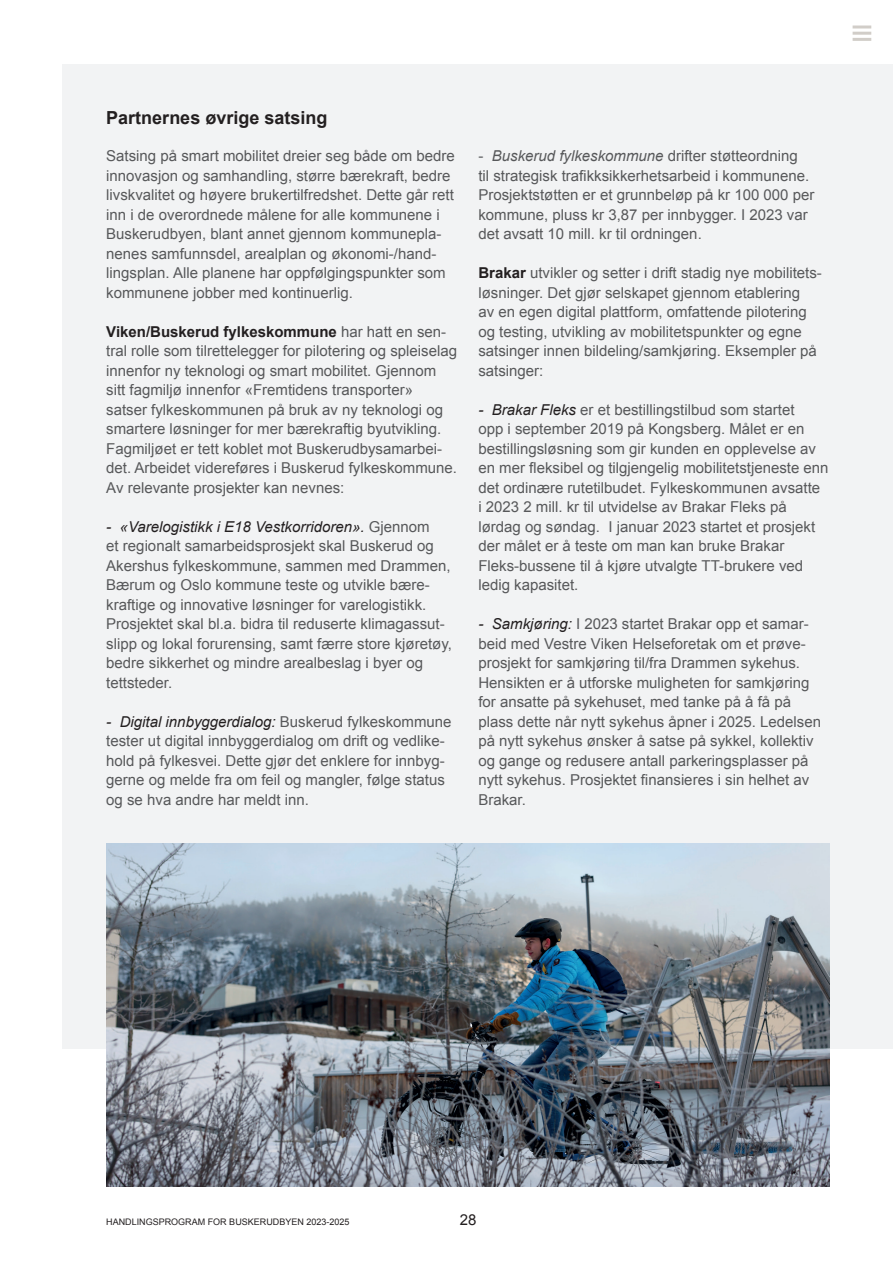
<style>
.page{position:relative;width:893px;height:1263px;background:#fff}
.page>*{position:absolute;margin:0;border:0;box-sizing:border-box;transform-origin:0 0}
.t1{font:700 18px "Arial";color:#231f20}
.t2{font:15px/19.5px "Arial";color:#57585a}
.t3{font:15px "Arial";color:#231f20}
.t4{font:9px "Arial";color:#231f20}
.s1{font-weight:700;color:#231f20}
.s2{font-style:italic;color:#231f20}
.s3{font-style:italic}
</style>
<div class="page">
<div style="left:63px;top:64px;width:830px;height:984px;background:#f2f3f4"></div>
<img style="left:106px;top:844px;width:723px;height:342px">
<hr style="left:853px;top:26px;width:18px;height:3px;background:#d1cdc8">
<hr style="left:853px;top:32px;width:18px;height:3px;background:#d1cdc8">
<hr style="left:853px;top:38px;width:18px;height:3px;background:#d1cdc8">
<p class="t1" style="left:106px;top:106px;width:223px">Partnernes øvrige satsing</p>
<p class="t2" style="left:106px;top:146px;width:350px">Satsing på smart mobilitet dreier seg både om bedre innovasjon og samhandling, større bærekraft, bedre livskvalitet og høyere brukertilfredshet. Dette går rett inn i de overordnede målene for alle kommunene i Buskerudbyen, blant annet gjennom kommunepla&shy;nenes samfunnsdel, arealplan og økonomi-/hand&shy;lingsplan. Alle planene har oppfølgingspunkter som kommunene jobber med kontinuerlig.</p>
<p class="t2" style="left:106px;top:322px;width:352px"><span class="s1">Viken/Buskerud fylkeskommune</span> har hatt en sen&shy;tral rolle som tilrettelegger for pilotering og spleiselag innenfor ny teknologi og smart mobilitet. Gjennom sitt fagmiljø innenfor «Fremtidens transporter» satser fylkeskommunen på bruk av ny teknologi og smartere løsninger for mer bærekraftig byutvikling.<br>Fagmiljøet er tett koblet mot Buskerudbysamarbei&shy;det. Arbeidet videreføres i Buskerud fylkeskommune.<br>Av relevante prosjekter kan nevnes:</p>
<p class="t2" style="left:106px;top:517px;width:347px"><span class="s2">- «Varelogistikk i E18 Vestkorridoren».</span> Gjennom<br>et regionalt samarbeidsprosjekt skal Buskerud og Akershus fylkeskommune, sammen med Drammen, Bærum og Oslo kommune teste og utvikle bære&shy;kraftige og innovative løsninger for varelogistikk.<br>Prosjektet skal bl.a. bidra til reduserte klimagassut&shy;slipp og lokal forurensing, samt færre store kjøretøy, bedre sikkerhet og mindre arealbeslag i byer og tettsteder.</p>
<p class="t2" style="left:106px;top:712px;width:347px"><span class="s2">- Digital innbyggerdialog:</span> Buskerud fylkeskommune tester ut digital innbyggerdialog om drift og vedlike&shy;hold på fylkesvei. Dette gjør det enklere for innbyg&shy;gerne og melde fra om feil og mangler, følge status og se hva andre har meldt inn.</p>
<p class="t2" style="left:478px;top:146px;width:337px">- <span class="s3">Buskerud fylkeskommune</span> drifter støtteordning<br>til strategisk trafikksikkerhetsarbeid i kommunene.<br>Prosjektstøtten er et grunnbeløp på kr 100 000 per kommune, pluss kr 3,87 per innbygger. I 2023 var det avsatt 10 mill. kr til ordningen.</p>
<p class="t2" style="left:478px;top:263px;width:345px"><span class="s1">Brakar</span> utvikler og setter i drift stadig nye mobilitets&shy;løsninger. Det gjør selskapet gjennom etablering<br>av en egen digital plattform, omfattende pilotering og testing, utvikling av mobilitetspunkter og egne satsinger innen bildeling/samkjøring. Eksempler på satsinger:</p>
<p class="t2" style="left:478px;top:400px;width:352px"><span class="s2">- Brakar Fleks</span> er et bestillingstilbud som startet<br>opp i september 2019 på Kongsberg. Målet er en bestillingsløsning som gir kunden en opplevelse av en mer fleksibel og tilgjengelig mobilitetstjeneste enn det ordinære rutetilbudet. Fylkeskommunen avsatte<br>i 2023 2 mill. kr til utvidelse av Brakar Fleks på lørdag og søndag. I januar 2023 startet et prosjekt der målet er å teste om man kan bruke Brakar Fleks-bussene til å kjøre utvalgte TT-brukere ved ledig kapasitet.</p>
<p class="t2" style="left:478px;top:614px;width:344px"><span class="s2">- Samkjøring:</span> I 2023 startet Brakar opp et samar&shy;beid med Vestre Viken Helseforetak om et prøve&shy;prosjekt for samkjøring til/fra Drammen sykehus.<br>Hensikten er å utforske muligheten for samkjøring for ansatte på sykehuset, med tanke på å få på plass dette når nytt sykehus åpner i 2025. Ledelsen på nytt sykehus ønsker å satse på sykkel, kollektiv og gange og redusere antall parkeringsplasser på nytt sykehus. Prosjektet finansieres i sin helhet av Brakar.</p>
<p class="t4" style="left:106px;top:1216px;width:245px">HANDLINGSPROGRAM FOR BUSKERUDBYEN 2023-2025</p>
<p class="t3" style="left:460px;top:1210px;width:18px">28</p>
</div>
